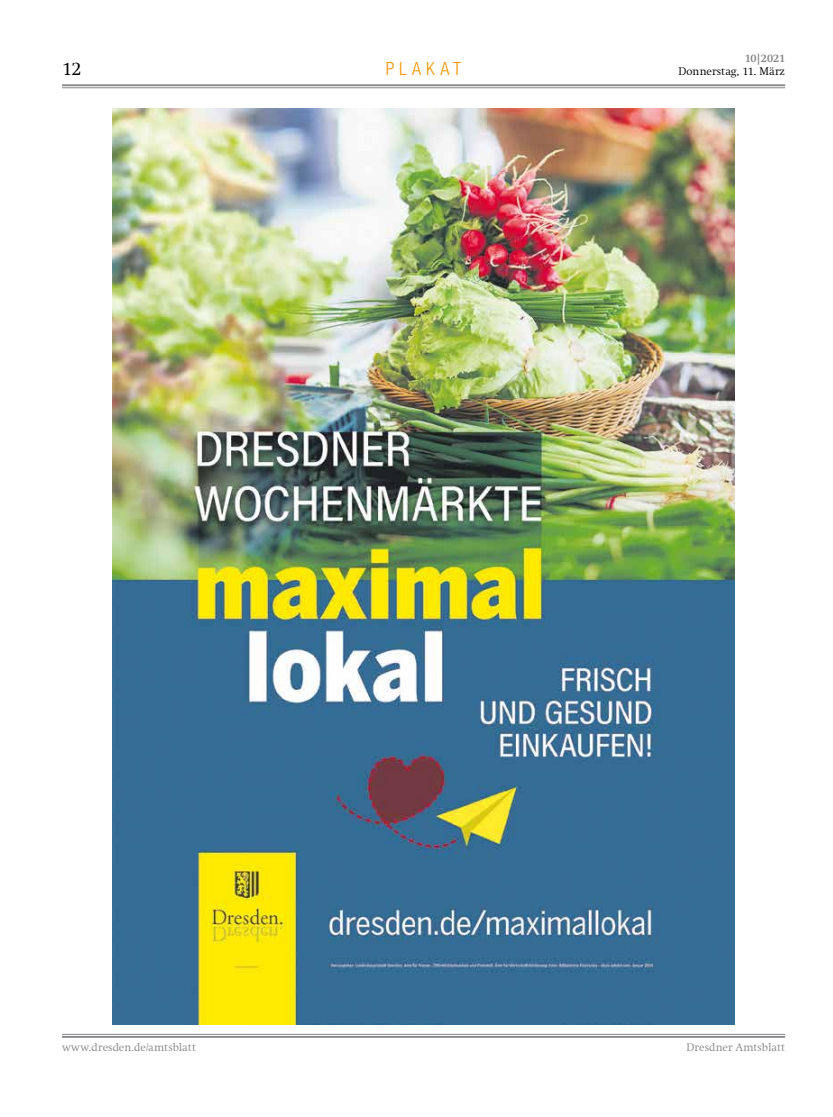
<style>
.page{position:relative;width:833px;height:1117px;background:#fff}
.page>*{position:absolute;margin:0;border:0;box-sizing:border-box;transform-origin:0 0}
.t1{font:300 18.75px "Swift Com";color:#000}
.Rubriktitel{font:300 condensed 18.12px "Helvetica Neue";letter-spacing:.27em;color:#f39400}
.t2{font:300 11.25px "Swift Com";letter-spacing:.005em;color:#87888a}
.t3{font:300 11.25px "Swift Com";letter-spacing:.005em;color:#000}
.t4{font:700 11.25px "Swift Com";letter-spacing:-.01em;color:#87888a}
</style>
<div class="page">
<hr style="left:62px;top:87px;width:723px;height:1px;background:#87888a">
<hr style="left:62px;top:84px;width:723px;height:2px;background:#87888a">
<hr style="left:62px;top:1033px;width:723px;height:1px;background:#87888a">
<hr style="left:62px;top:1035px;width:723px;height:2px;background:#87888a">
<img style="left:112px;top:109px;width:622px;height:915px">
<h1 class="t1" style="left:62px;top:58px;width:21px">12</h1>
<p class="Rubriktitel" style="left:386px;top:58px;width:77px">PLAKAT</p>
<p class="t4" style="left:744px;top:52px;width:42px">10|2021</p>
<p class="t3" style="left:678px;top:65px;width:108px">Donnerstag, 11. März</p>
<p class="t2" style="left:62px;top:1040px;width:135px">www.dresden.de/amtsblatt</p>
<p class="t2" style="left:686px;top:1040px;width:100px">Dresdner Amtsblatt</p>
</div>
